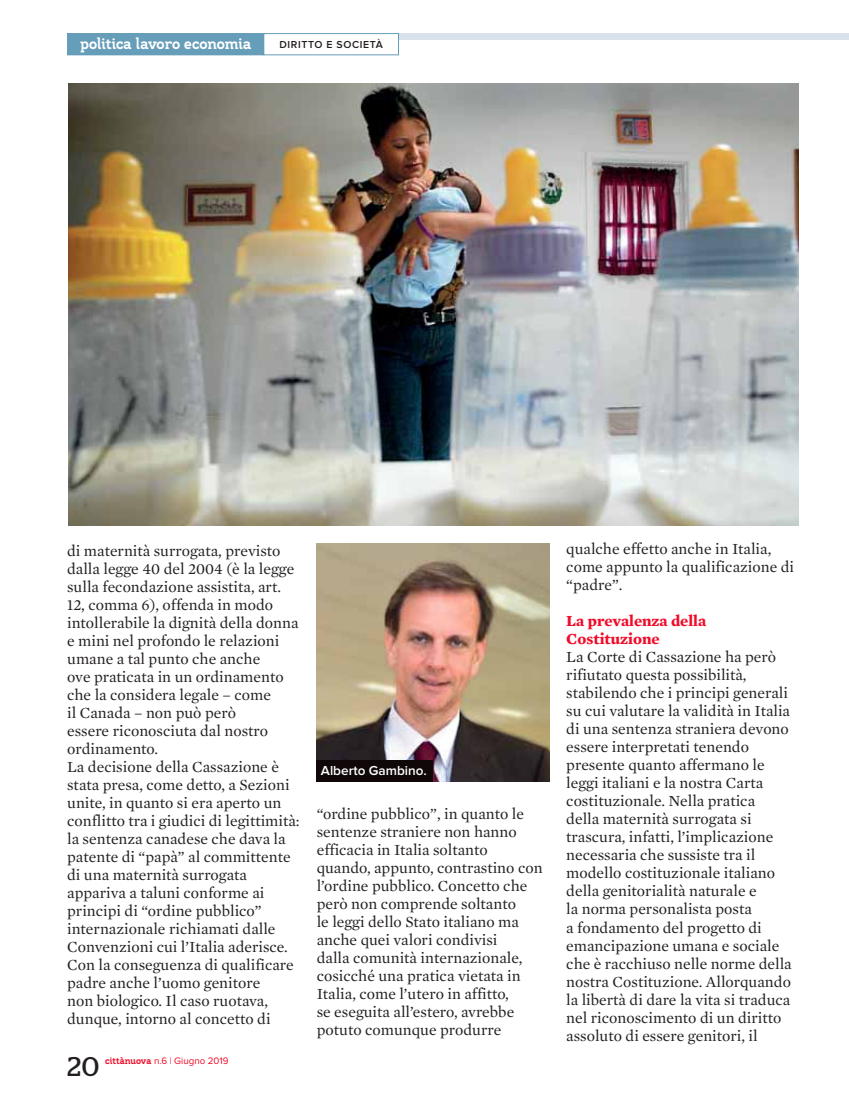
<style>
.page{position:relative;width:849px;height:1104px;background:#fff}
.page>*{position:absolute;margin:0;border:0;box-sizing:border-box;transform-origin:0 0}
.t1{font:27px "Stag";color:#231f20}
.t2{font:15.75px/18px "Mercury Text G1 Roman";color:#231f20}
.t3{font:700 15.75px/18px "Mercury Text G1";color:#f10b29}
.t4{font:700 15.75px "Elderfield";color:#fff}
.t5{font:600 13.5px "Proxima Nova";color:#fff}
.t6{font:600 10.5px "Proxima Nova";letter-spacing:.06em;color:#231f20}
.t7{font:9.75px "Proxima Nova";color:#f10b29}
.s1{font-family:"Elderfield";font-weight:700}
</style>
<div class="page">
<div style="left:241px;top:33px;width:608px;height:6px;background:#d9e2ea"></div>
<div style="left:68px;top:34px;width:196px;height:21px;background:#669db9"></div>
<div style="left:67px;top:33px;width:197px;height:22px;border:1px solid #669db9"></div>
<div style="left:264px;top:34px;width:134px;height:21px;background:#fff"></div>
<div style="left:263px;top:33px;width:136px;height:22px;border:1px solid #669db9"></div>
<img style="left:68px;top:83px;width:730px;height:442px">
<img style="left:317px;top:543px;width:232px;height:238px">
<div style="left:317px;top:760px;width:116px;height:21px;background:#0f0708"></div>
<p class="t4" style="left:80px;top:36px;width:172px">politica lavoro economia</p>
<p class="t6" style="left:279px;top:41px;width:105px">DIRITTO E SOCIETÀ</p>
<p class="t2" style="left:67px;top:542px;width:234px">di maternità surrogata, previsto dalla legge 40 del 2004 (è la legge sulla fecondazione assistita, art.<br>12, comma 6), offenda in modo intollerabile la dignità della donna e mini nel profondo le relazioni umane a tal punto che anche<br>ove praticata in un ordinamento che la considera legale – come<br>il Canada – non può però<br>essere riconosciuta dal nostro ordinamento.<br>La decisione della Cassazione è stata presa, come detto, a Sezioni unite, in quanto si era aperto un conflitto tra i giudici di legittimità: la sentenza canadese che dava la patente di “papà” al committente di una maternità surrogata appariva a taluni conforme ai principi di “ordine pubblico” internazionale richiamati dalle<br>Convenzioni cui l’Italia aderisce.<br>Con la conseguenza di qualificare padre anche l’uomo genitore<br>non biologico. Il caso ruotava, dunque, intorno al concetto di</p>
<h1 class="t1" style="left:67px;top:1056px;width:33px">20</h1>
<p class="t7" style="left:105px;top:1058px;width:125px"><span class="s1">cittànuova</span> n.6 | Giugno 2019</p>
<p class="t5" style="left:321px;top:766px;width:107px">Alberto Gambino.</p>
<p class="t2" style="left:317px;top:805px;width:227px">“ordine pubblico”, in quanto le sentenze straniere non hanno efficacia in Italia soltanto quando, appunto, contrastino con l’ordine pubblico. Concetto che però non comprende soltanto<br>le leggi dello Stato italiano ma anche quei valori condivisi<br>dalla comunità internazionale, cosicché una pratica vietata in<br>Italia, come l’utero in affitto,<br>se eseguita all’estero, avrebbe potuto comunque produrre</p>
<p class="t2" style="left:566px;top:540px;width:229px">qualche effetto anche in Italia, come appunto la qualificazione di “padre”.</p>
<p class="t3" style="left:566px;top:612px;width:141px">La prevalenza della<br>Costituzione</p>
<p class="t2" style="left:566px;top:648px;width:227px">La Corte di Cassazione ha però rifiutato questa possibilità, stabilendo che i principi generali su cui valutare la validità in Italia di una sentenza straniera devono essere interpretati tenendo presente quanto affermano le leggi italiani e la nostra Carta costituzionale. Nella pratica della maternità surrogata si trascura, infatti, l’implicazione necessaria che sussiste tra il modello costituzionale italiano della genitorialità naturale e<br>la norma personalista posta<br>a fondamento del progetto di emancipazione umana e sociale che è racchiuso nelle norme della nostra Costituzione. Allorquando la libertà di dare la vita si traduca nel riconoscimento di un diritto assoluto di essere genitori, il</p>
</div>
